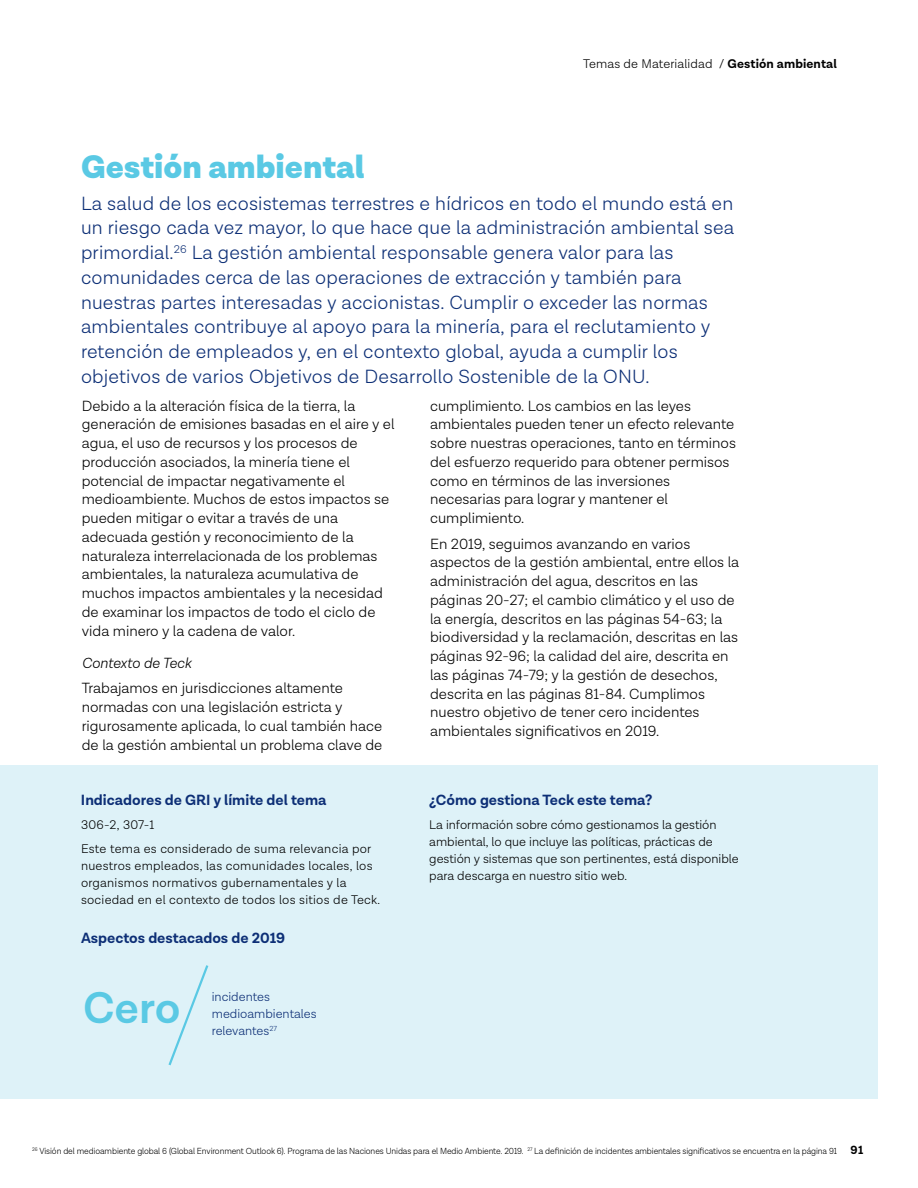
<style>
.page{position:relative;width:918px;height:1188px;background:#fff}
.page>*{position:absolute;margin:0;border:0;box-sizing:border-box;transform-origin:0 0}
.t1{font:600 45px "Lota Grotesque";color:#5ac9e4}
.t2{font:900 33px "Lota Grotesque";color:#5ac9e4}
.t3{font:300 19.5px/24.8px "Lota Grotesque";letter-spacing:.01em;color:#0d2f76}
.t4{font:300 15px/18.8px "Lota Grotesque";color:#000}
.t5{font:700 15px "Lota Grotesque";color:#0d2f76}
.t6{font:italic 300 15px "Lota Grotesque";color:#000}
.t7{font:300 12.75px/17.2px "Lota Grotesque";letter-spacing:.005em;color:#000}
.t8{font:300 12.75px/17.2px "Lota Grotesque";color:#0d2f76}
.t9{font:700 12px "Lota Grotesque";color:#000}
.t10{font:300 9px "Lota Grotesque";letter-spacing:-.01em;color:#000;scale:.95 1}
.t11{font:300 7.5px "Lota Grotesque";color:#0d2f76}
.s1{font-weight:700}
</style>
<div class="page">
<div style="left:0;top:765px;width:878px;height:333px;background:#def2f8"></div>
<svg style="left:168px;top:965px;width:41px;height:101px"></svg>
<p class="t7" style="left:583px;top:55px;width:255px">Temas de Materialidad / <span class="s1">Gestión ambiental</span></p>
<h2 class="t2" style="left:81px;top:147px;width:285px">Gestión ambiental</h2>
<p class="t3" style="left:81px;top:191px;width:655px">La salud de los ecosistemas terrestres e hídricos en todo el mundo está en un riesgo cada vez mayor, lo que hace que la administración ambiental sea primordial.<sup>26</sup> La gestión ambiental responsable genera valor para las comunidades cerca de las operaciones de extracción y también para nuestras partes interesadas y accionistas. Cumplir o exceder las normas ambientales contribuye al apoyo para la minería, para el reclutamiento y retención de empleados y, en el contexto global, ayuda a cumplir los objetivos de varios Objetivos de Desarrollo Sostenible de la ONU.</p>
<p class="t4" style="left:82px;top:396px;width:314px">Debido a la alteración física de la tierra, la generación de emisiones basadas en el aire y el agua, el uso de recursos y los procesos de producción asociados, la minería tiene el potencial de impactar negativamente el medioambiente. Muchos de estos impactos se pueden mitigar o evitar a través de una adecuada gestión y reconocimiento de la naturaleza interrelacionada de los problemas ambientales, la naturaleza acumulativa de muchos impactos ambientales y la necesidad de examinar los impactos de todo el ciclo de vida minero y la cadena de valor.</p>
<p class="t6" style="left:82px;top:655px;width:111px">Contexto de Teck</p>
<p class="t4" style="left:82px;top:679px;width:302px">Trabajamos en jurisdicciones altamente normadas con una legislación estricta y rigurosamente aplicada, lo cual también hace de la gestión ambiental un problema clave de</p>
<p class="t4" style="left:430px;top:396px;width:307px">cumplimiento. Los cambios en las leyes ambientales pueden tener un efecto relevante sobre nuestras operaciones, tanto en términos del esfuerzo requerido para obtener permisos como en términos de las inversiones necesarias para lograr y mantener el cumplimiento.</p>
<p class="t4" style="left:430px;top:534px;width:311px">En 2019, seguimos avanzando en varios aspectos de la gestión ambiental, entre ellos la administración del agua, descritos en las páginas 20-27; el cambio climático y el uso de la energía, descritos en las páginas 54-63; la biodiversidad y la reclamación, descritas en las páginas 92-96; la calidad del aire, descrita en las páginas 74-79; y la gestión de desechos, descrita en las páginas 81-84. Cumplimos nuestro objetivo de tener cero incidentes ambientales significativos en 2019.</p>
<p class="t5" style="left:81px;top:791px;width:247px">Indicadores de GRI y límite del tema</p>
<p class="t7" style="left:81px;top:813px;width:292px;line-height:24px">306-2, 307-1<br>Este tema es considerado de suma relevancia por</p>
<p class="t7" style="left:81px;top:857px;width:301px">nuestros empleados, las comunidades locales, los organismos normativos gubernamentales y la sociedad en el contexto de todos los sitios de Teck.</p>
<p class="t5" style="left:81px;top:930px;width:206px">Aspectos destacados de 2019</p>
<h1 class="t1" style="left:83px;top:982px;width:99px">Cero</h1>
<p class="t8" style="left:212px;top:988px;width:106px">incidentes medioambientales relevantes</p>
<p class="t11" style="left:269px;top:1025px;width:9px">27</p>
<p class="t5" style="left:429px;top:791px;width:225px">¿Cómo gestiona Teck este tema?</p>
<p class="t7" style="left:429px;top:816px;width:311px">La información sobre cómo gestionamos la gestión ambiental, lo que incluye las políticas, prácticas de gestión y sistemas que son pertinentes, está disponible para descarga en nuestro sitio web.</p>
<p class="t10" style="left:32px;top:1147px;width:849px"><sup>26</sup> Visión del medioambiente global 6 (Global Environment Outlook 6). Programa de las Naciones Unidas para el Medio Ambiente. 2019. <sup>27</sup> La definición de incidentes ambientales significativos se encuentra en la página 91</p>
<p class="t9" style="left:850px;top:1143px;width:14px">91</p>
</div>
